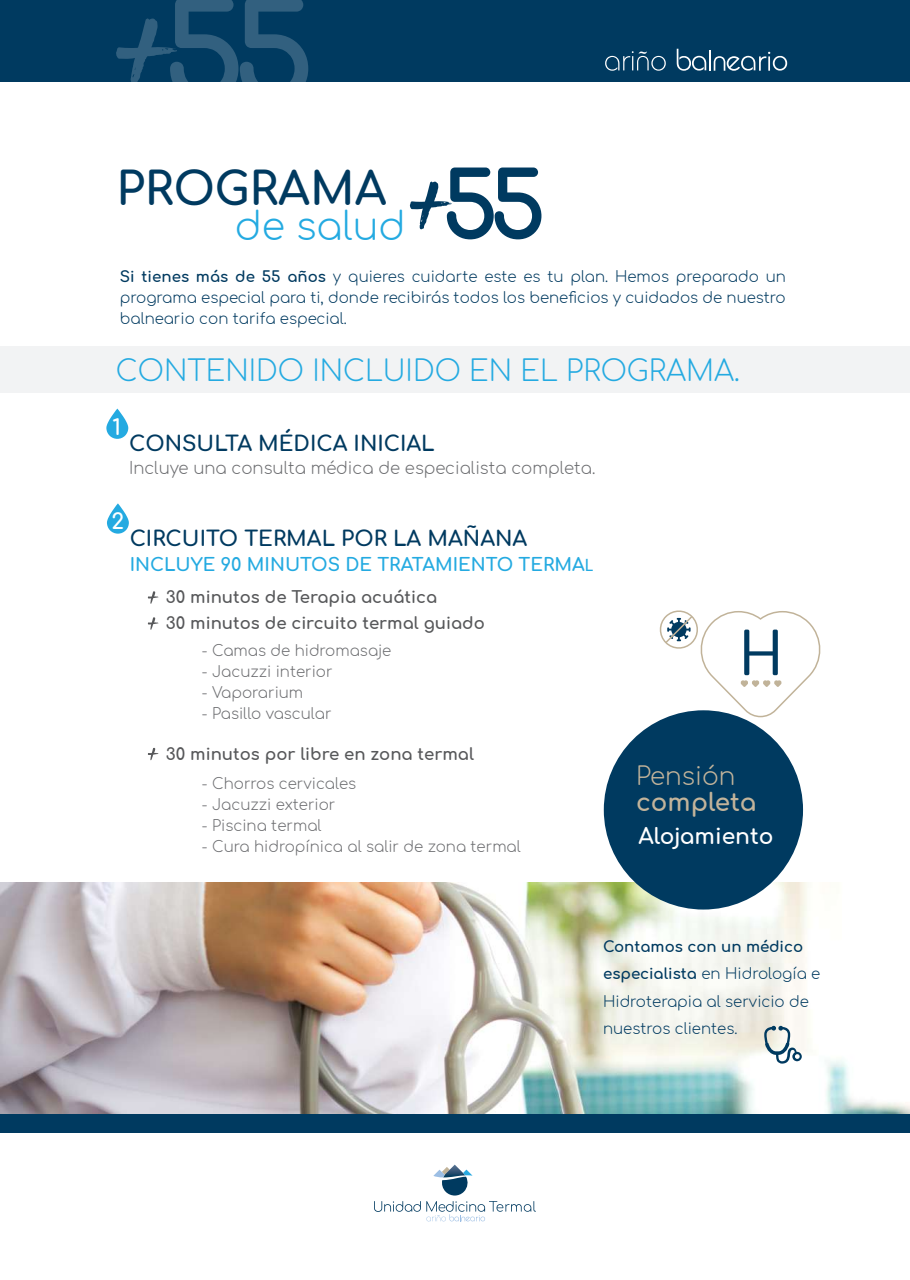
<style>
.page{position:relative;width:910px;height:1280px;background:#fff}
.page>*{position:absolute;margin:0;border:0;box-sizing:border-box;transform-origin:0 0}
.t1{font:700 92.1px "Comfortaa";color:#003a60}
.t2{font:65.1px "Filson Soft";color:#003a60}
.t3{font:700 45.3px "Comfortaa";color:#003a60}
.t4{font:300 38.1px "Comfortaa";color:#24aae1}
.t5{font:300 28.5px "Comfortaa";color:#24aae1}
.t6{font:700 24.6px "Comfortaa";color:#c3b49b}
.t7{font:300 24.6px "Comfortaa";color:#c3b49b}
.t8{font:700 21.9px "Comfortaa";color:#fff}
.t9{font:700 21.6px "Comfortaa";color:#fff}
.t10{font:700 21px "Comfortaa";color:#003a60}
.t11{font:700 18px "Comfortaa";color:#24aae1}
.t12{font:700 16.5px/26px "Comfortaa";color:#57585a}
.t13{font:300 16.5px "Comfortaa";color:#6c6d70}
.t14{font:300 15px/27.5px "Comfortaa";color:#003a60}
.t15{font:300 15px "Comfortaa";color:#6c6d70}
.s1{font-weight:700}
.s2{font-family:"Myriad Pro";font-weight:400}
</style>
<div class="page">
<div style="left:0;top:346px;width:910px;height:46px;background:#f2f3f4"></div>
<img style="left:0;top:882px;width:910px;height:232px">
<div style="left:0;top:1114px;width:910px;height:19px;background:#003a60"></div>
<svg style="left:106px;top:409px;width:22px;height:30px"></svg>
<svg style="left:410px;top:182px;width:42px;height:47px"></svg>
<div style="left:0;top:0;width:910px;height:82px;background:#003a60"></div>
<hr style="left:709px;top:50px;width:2px;height:21px;background:#fff">
<svg style="left:605px;top:51px;width:61px;height:20px"></svg>
<svg style="left:677px;top:49px;width:29px;height:22px"></svg>
<svg style="left:714px;top:52px;width:73px;height:19px"></svg>
<svg style="left:116px;top:0;width:192px;height:82px"></svg>
<div style="left:604px;top:710px;width:199px;height:199px;background:#003a60;border-radius:50%"></div>
<svg style="left:764px;top:1026px;width:38px;height:37px"></svg>
<svg style="left:374px;top:1201px;width:162px;height:20px"></svg>
<svg style="left:433px;top:1164px;width:40px;height:31px"></svg>
<svg style="left:659px;top:610px;width:162px;height:108px"></svg>
<svg style="left:107px;top:503px;width:22px;height:31px"></svg>
<svg style="left:148px;top:591px;width:11px;height:13px"></svg>
<svg style="left:148px;top:617px;width:11px;height:13px"></svg>
<svg style="left:148px;top:748px;width:11px;height:12px"></svg>
<h3 class="t3" style="left:117px;top:147px;width:272px">PROGRAMA</h3>
<h3 class="t4" style="left:235px;top:192px;width:172px">de salud</h3>
<h1 class="t1" style="left:441px;top:121px;width:107px">55</h1>
<p class="t14" style="left:120px;top:264px;width:667px;line-height:21px;text-align:justify"><span class="s1">Si tienes más de 55 años</span> y quieres cuidarte este es tu plan. Hemos preparado un programa especial para ti, donde recibirás todos los beneficios y cuidados de nuestro balneario con tarifa especial.</p>
<h3 class="t5" style="left:116px;top:345px;width:625px">CONTENIDO INCLUIDO EN EL PROGRAMA.</h3>
<h3 class="t9" style="left:113px;top:408px;width:10px">1</h3>
<h3 class="t10" style="left:129px;top:424px;width:307px">CONSULTA MÉDICA INICIAL</h3>
<p class="t13" style="left:129px;top:453px;width:468px">Incluye una consulta médica de especialista completa.</p>
<h3 class="t9" style="left:112px;top:501px;width:14px">2</h3>
<h3 class="t10" style="left:130px;top:519px;width:399px">CIRCUITO TERMAL POR LA MAÑANA</h3>
<p class="t11" style="left:130px;top:548px;width:465px">INCLUYE 90 MINUTOS DE TRATAMIENTO TERMA<span class="s2">L</span></p>
<p class="t12" style="left:166px;top:582px;width:320px">30 minutos de Terapia acuática<br>30 minutos de circuito termal guiado</p>
<p class="t15" style="left:202px;top:637px;width:191px">- Camas de hidromasaje</p>
<p class="t15" style="left:202px;top:658px;width:132px">- Jacuzzi interior</p>
<p class="t15" style="left:202px;top:679px;width:103px">- Vaporarium</p>
<p class="t15" style="left:202px;top:700px;width:131px">- Pasillo vascular</p>
<p class="t12" style="left:166px;top:738px;width:310px">30 minutos por libre en zona termal</p>
<p class="t15" style="left:202px;top:770px;width:156px">- Chorros cervicales</p>
<p class="t15" style="left:202px;top:791px;width:135px">- Jacuzzi exterior</p>
<p class="t15" style="left:202px;top:812px;width:121px">- Piscina termal</p>
<p class="t15" style="left:202px;top:833px;width:320px">- Cura hidropínica al salir de zona termal</p>
<h2 class="t2" style="left:738px;top:611px;width:48px">H</h2>
<h3 class="t7" style="left:636px;top:754px;width:101px">Pensión</h3>
<h3 class="t6" style="left:636px;top:779px;width:122px">completa</h3>
<h3 class="t8" style="left:638px;top:815px;width:137px">Alojamiento</h3>
<p class="t14" style="left:603px;top:930px;width:219px"><span class="s1">Contamos con un médico especialista</span> en Hidrología e<br>Hidroterapia al servicio de nuestros clientes.</p>
</div>
